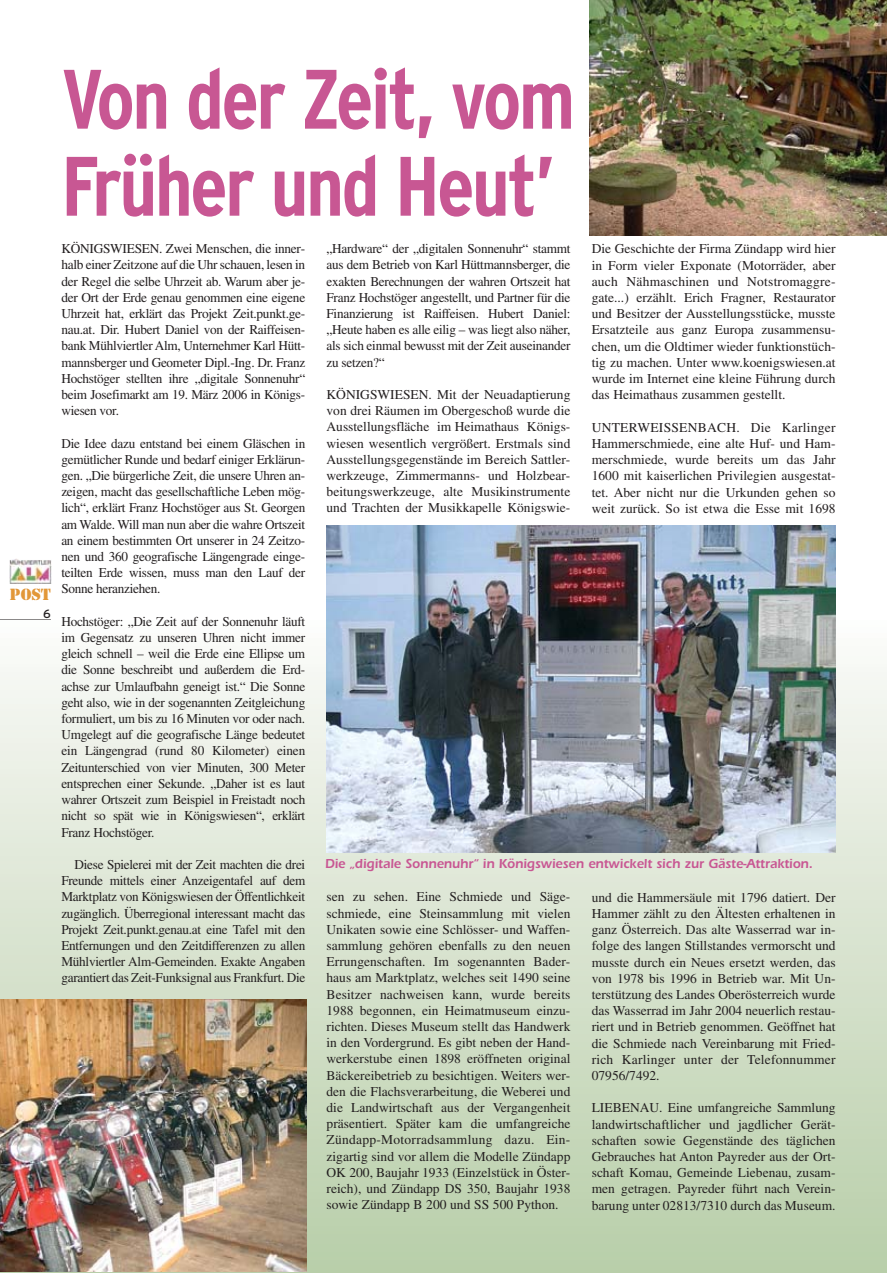
<style>
.page{position:relative;width:893px;height:1273px;background:#fff}
.page>*{position:absolute;margin:0;border:0;box-sizing:border-box;transform-origin:0 0}
.t1{font:700 condensed 84px/87px "Interstate";letter-spacing:-.03em;color:#c85793}
.t2{font:15.15px "Stencil";color:#e29738}
.t3{font:13.5px/16.2px "Times";color:#231f20;text-align:justify}
.t4{font:600 13.5px "Itc Eras";color:#c85793;scale:.95 1}
.t5{font:12px "Interstate";color:#231f20}
</style>
<div class="page">
<img style="left:0;top:0;width:887px;height:1273px">
<p class="t2" style="left:10px;top:586px;width:43px">POST</p>
<p class="t5" style="left:43px;top:609px;width:9px">6</p>
<h1 class="t1" style="left:61px;top:62px;width:515px">Von der Zeit, vom<br>Früher und Heut’</h1>
<p class="t3" style="left:61px;top:242px;width:245px">KÖNIGSWIESEN. Zwei Menschen, die inner&shy;halb einer Zeitzone auf die Uhr schauen, lesen in der Regel die selbe Uhrzeit ab. Warum aber je&shy;der Ort der Erde genau genommen eine eigene Uhrzeit hat, erklärt das Projekt Zeit.punkt.ge&shy;nau.at. Dir. Hubert Daniel von der Raiffeisen&shy;bank Mühlviertler Alm, Unternehmer Karl Hütt&shy;mannsberger und Geometer Dipl.-Ing. Dr. Franz Hochstöger stellten ihre „digitale Sonnenuhr“ beim Josefimarkt am 19. März 2006 in Königs&shy;wiesen vor.</p>
<p class="t3" style="left:61px;top:436px;width:245px">Die Idee dazu entstand bei einem Gläschen in gemütlicher Runde und bedarf einiger Erklärun&shy;gen. „Die bürgerliche Zeit, die unsere Uhren an&shy;zeigen, macht das gesellschaftliche Leben mög&shy;lich“, erklärt Franz Hochstöger aus St. Georgen am Walde. Will man nun aber die wahre Ortszeit an einem bestimmten Ort unserer in 24 Zeitzo&shy;nen und 360 geografische Längengrade einge&shy;teilten Erde wissen, muss man den Lauf der Sonne heranziehen.</p>
<p class="t3" style="left:61px;top:614px;width:245px">Hochstöger: „Die Zeit auf der Sonnenuhr läuft im Gegensatz zu unseren Uhren nicht immer gleich schnell – weil die Erde eine Ellipse um die Sonne beschreibt und außerdem die Erd&shy;achse zur Umlaufbahn geneigt ist.“ Die Sonne geht also, wie in der sogenannten Zeitgleichung formuliert, um bis zu 16 Minuten vor oder nach.<br>Umgelegt auf die geografische Länge bedeutet ein Längengrad (rund 80 Kilometer) einen Zeitunterschied von vier Minuten, 300 Meter entsprechen einer Sekunde. „Daher ist es laut wahrer Ortszeit zum Beispiel in Freistadt noch nicht so spät wie in Königswiesen“, erklärt Franz Hochstöger.</p>
<p class="t3" style="left:61px;top:857px;width:245px;text-indent:13px">Diese Spielerei mit der Zeit machten die drei Freunde mittels einer Anzeigentafel auf dem Marktplatz von Königswiesen der Öffentlichkeit zugänglich. Überregional interessant macht das Projekt Zeit.punkt.genau.at eine Tafel mit den Entfernungen und den Zeitdifferenzen zu allen Mühlviertler Alm-Gemeinden. Exakte Angaben garantiert das Zeit-Funksignal aus Frankfurt. Die</p>
<p class="t3" style="left:326px;top:242px;width:245px">„Hardware“ der „digitalen Sonnenuhr“ stammt aus dem Betrieb von Karl Hüttmannsberger, die exakten Berechnungen der wahren Ortszeit hat Franz Hochstöger angestellt, und Partner für die Finanzierung ist Raiffeisen. Hubert Daniel: „Heute haben es alle eilig – was liegt also näher, als sich einmal bewusst mit der Zeit auseinander zu setzen?“</p>
<p class="t3" style="left:326px;top:387px;width:245px">KÖNIGSWIESEN. Mit der Neuadaptierung von drei Räumen im Obergeschoß wurde die Ausstellungsfläche im Heimathaus Königs&shy;wiesen wesentlich vergrößert. Erstmals sind Ausstellungsgegenstände im Bereich Sattler&shy;werkzeuge, Zimmermanns- und Holzbear&shy;beitungswerkzeuge, alte Musikinstrumente und Trachten der Musikkapelle Königswie-</p>
<p class="t3" style="left:591px;top:242px;width:245px">Die Geschichte der Firma Zündapp wird hier in Form vieler Exponate (Motorräder, aber auch Nähmaschinen und Notstromaggre&shy;gate...) erzählt. Erich Fragner, Restaurator und Besitzer der Ausstellungsstücke, musste Ersatzteile aus ganz Europa zusammensu&shy;chen, um die Oldtimer wieder funktionstüch&shy;tig zu machen. Unter www.koenigswiesen.at wurde im Internet eine kleine Führung durch das Heimathaus zusammen gestellt.</p>
<p class="t3" style="left:591px;top:420px;width:245px">UNTERWEISSENBACH. Die Karlinger Hammerschmiede, eine alte Huf- und Ham&shy;merschmiede, wurde bereits um das Jahr 1600 mit kaiserlichen Privilegien ausgestat&shy;tet. Aber nicht nur die Urkunden gehen so weit zurück. So ist etwa die Esse mit 1698</p>
<p class="t4" style="left:325px;top:859px;width:515px">Die „digitale Sonnenuhr“ in Königswiesen entwickelt sich zur Gäste-Attraktion.</p>
<p class="t3" style="left:326px;top:890px;width:245px">sen zu sehen. Eine Schmiede und Säge&shy;schmiede, eine Steinsammlung mit vielen Unikaten sowie eine Schlösser- und Waffen&shy;sammlung gehören ebenfalls zu den neuen Errungenschaften. Im sogenannten Bader&shy;haus am Marktplatz, welches seit 1490 seine Besitzer nachweisen kann, wurde bereits 1988 begonnen, ein Heimatmuseum einzu&shy;richten. Dieses Museum stellt das Handwerk in den Vordergrund. Es gibt neben der Hand&shy;werkerstube einen 1898 eröffneten original Bäckereibetrieb zu besichtigen. Weiters wer&shy;den die Flachsverarbeitung, die Weberei und die Landwirtschaft aus der Vergangenheit präsentiert. Später kam die umfangreiche Zündapp-Motorradsammlung dazu. Ein&shy;zigartig sind vor allem die Modelle Zündapp OK 200, Baujahr 1933 (Einzelstück in Öster&shy;reich), und Zündapp DS 350, Baujahr 1938 sowie Zündapp B 200 und SS 500 Python.</p>
<p class="t3" style="left:591px;top:890px;width:245px">und die Hammersäule mit 1796 datiert. Der Hammer zählt zu den Ältesten erhaltenen in ganz Österreich. Das alte Wasserrad war in&shy;folge des langen Stillstandes vermorscht und musste durch ein Neues ersetzt werden, das von 1978 bis 1996 in Betrieb war. Mit Un&shy;terstützung des Landes Oberösterreich wurde das Wasserrad im Jahr 2004 neuerlich restau&shy;riert und in Betrieb genommen. Geöffnet hat die Schmiede nach Vereinbarung mit Fried&shy;rich Karlinger unter der Telefonnummer 07956/7492.</p>
<p class="t3" style="left:591px;top:1101px;width:245px">LIEBENAU. Eine umfangreiche Sammlung landwirtschaftlicher und jagdlicher Gerät&shy;schaften sowie Gegenstände des täglichen Gebrauches hat Anton Payreder aus der Ort&shy;schaft Komau, Gemeinde Liebenau, zusam&shy;men getragen. Payreder führt nach Verein&shy;barung unter 02813/7310 durch das Museum.</p>
</div>
